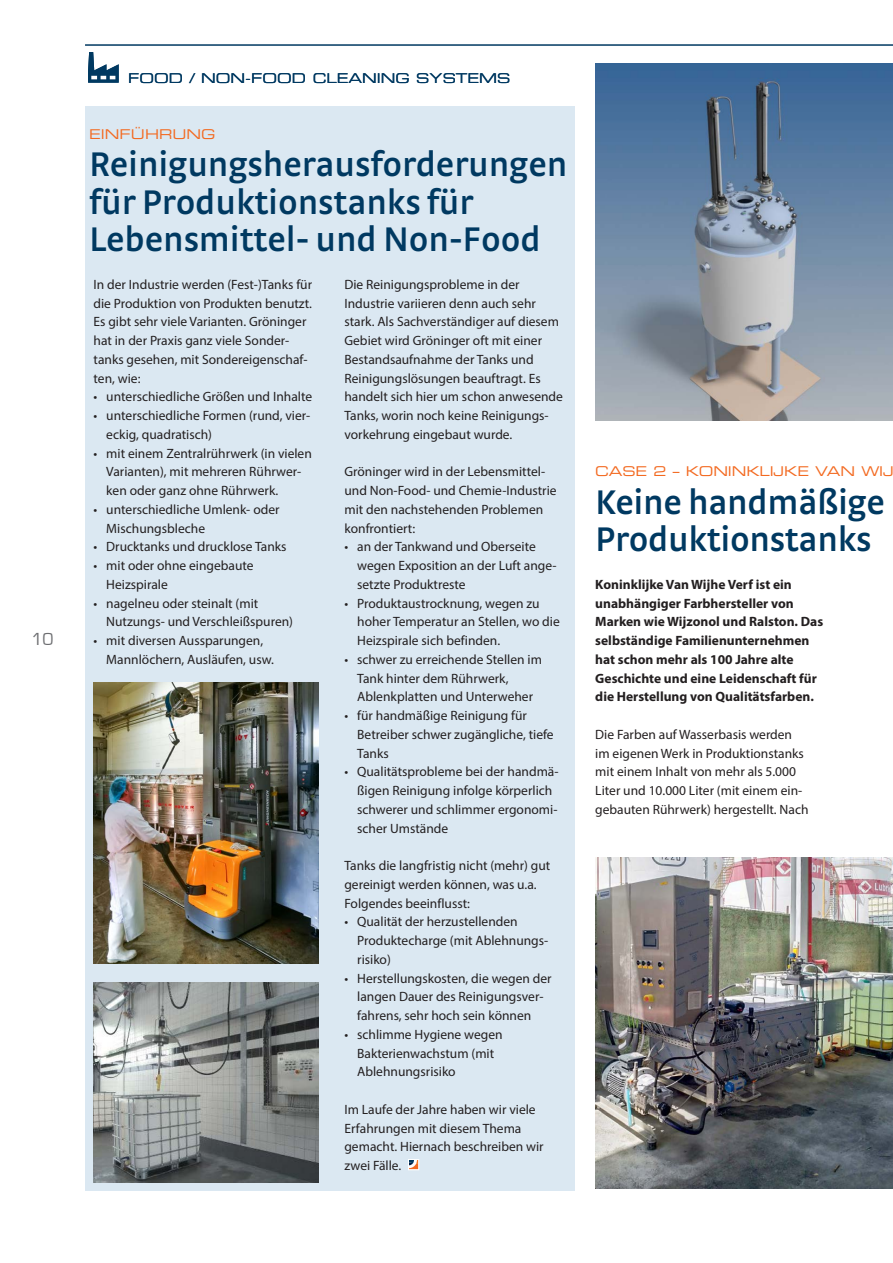
<style>
.page{position:relative;width:893px;height:1263px;background:#fff}
.page>*{position:absolute;margin:0;border:0;box-sizing:border-box;transform-origin:0 0}
.nieuw_-_kop_blauw{font:600 36px/37.5px "Strada OT";letter-spacing:-.005em;color:#003961}
.t1{font:18px "Eurostile";color:#6c6d70}
.brood_opsomming{font:13.5px/18.8px "Myriad Pro";color:#231f20}
.brood{font:13.5px/18.8px "Myriad Pro";color:#231f20}
.intro{font:700 13.5px/18.8px "Myriad Pro";color:#231f20}
.nieuw_-_kop_kapitale{font:13.5px "Eurostile LT Std Ex 2";letter-spacing:-.01em;color:#f36a21}
.nieuw_-_kop_kapitale-2{font:13.5px "Eurostile LT Std Ex 2";color:#003961}
</style>
<div class="page">
<div style="left:85px;top:106px;width:489px;height:1085px;background:#dbe8f2"></div>
<hr style="left:85px;top:44px;width:808px;height:2px;background:#003961">
<img style="left:94px;top:983px;width:225px;height:199px">
<img style="left:595px;top:64px;width:298px;height:356px">
<img style="left:595px;top:857px;width:298px;height:332px">
<svg style="left:88px;top:52px;width:31px;height:31px"></svg>
<svg style="left:408px;top:1159px;width:12px;height:11px"></svg>
<img style="left:94px;top:683px;width:225px;height:281px">
<h2 class="t1" style="left:31px;top:629px;width:24px">10</h2>
<p class="nieuw_-_kop_kapitale-2" style="left:128px;top:68px;width:384px">FOOD / NON-FOOD CLEANING SYSTEMS</p>
<p class="nieuw_-_kop_kapitale" style="left:89px;top:125px;width:128px">EINFÜHRUNG</p>
<p class="nieuw_-_kop_blauw" style="left:89px;top:146px;width:480px">Reinigungsherausforderungen für Produktionstanks für<br>Lebensmittel- und Non-Food</p>
<p class="brood" style="left:94px;top:275px;width:220px">In der Industrie werden (Fest-)Tanks für die Produktion von Produkten benutzt.<br>Es gibt sehr viele Varianten. Gröninger hat in der Praxis ganz viele Sonder&shy;tanks gesehen, mit Sondereigenschaf&shy;ten, wie:</p>
<p class="brood_opsomming" style="left:94px;top:387px;width:220px">• unterschiedliche Größen und Inhalte</p>
<p class="brood_opsomming" style="left:106px;top:406px;width:206px;text-indent:-13px">• unterschiedliche Formen (rund, vier&shy;eckig, quadratisch)</p>
<p class="brood_opsomming" style="left:106px;top:443px;width:207px;text-indent:-13px">• mit einem Zentralrührwerk (in vielen<br>Varianten), mit mehreren Rührwer&shy;ken oder ganz ohne Rührwerk.</p>
<p class="brood_opsomming" style="left:106px;top:500px;width:175px;text-indent:-13px">• unterschiedliche Umlenk- oder<br>Mischungsbleche</p>
<p class="brood_opsomming" style="left:94px;top:537px;width:195px">• Drucktanks und drucklose Tanks</p>
<p class="brood_opsomming" style="left:106px;top:556px;width:149px;text-indent:-13px">• mit oder ohne eingebaute<br>Heizspirale</p>
<p class="brood_opsomming" style="left:106px;top:593px;width:188px;text-indent:-13px">• nagelneu oder steinalt (mit<br>Nutzungs- und Verschleißspuren)</p>
<p class="brood_opsomming" style="left:106px;top:631px;width:169px;text-indent:-13px">• mit diversen Aussparungen,<br>Mannlöchern, Ausläufen, usw.</p>
<p class="brood" style="left:344px;top:275px;width:220px">Die Reinigungsprobleme in der Industrie variieren denn auch sehr stark. Als Sachverständiger auf diesem Gebiet wird Gröninger oft mit einer Bestandsaufnahme der Tanks und Reinigungslösungen beauftragt. Es handelt sich hier um schon anwesende Tanks, worin noch keine Reinigungs&shy;vorkehrung eingebaut wurde.</p>
<p class="brood" style="left:344px;top:462px;width:214px">Gröninger wird in der Lebensmittel&shy;und Non-Food- und Chemie-Industrie mit den nachstehenden Problemen konfrontiert:</p>
<p class="brood_opsomming" style="left:357px;top:537px;width:201px;text-indent:-13px">• an der Tankwand und Oberseite wegen Exposition an der Luft ange&shy;setzte Produktreste</p>
<p class="brood_opsomming" style="left:357px;top:593px;width:204px;text-indent:-13px">• Produktaustrocknung, wegen zu hoher Temperatur an Stellen, wo die<br>Heizspirale sich befinden.</p>
<p class="brood_opsomming" style="left:357px;top:650px;width:186px;text-indent:-13px">• schwer zu erreichende Stellen im<br>Tank hinter dem Rührwerk,<br>Ablenkplatten und Unterweher</p>
<p class="brood_opsomming" style="left:357px;top:706px;width:198px;text-indent:-13px">• für handmäßige Reinigung für<br>Betreiber schwer zugängliche, tiefe<br>Tanks</p>
<p class="brood_opsomming" style="left:357px;top:762px;width:203px;text-indent:-13px">• Qualitätsprobleme bei der handmä&shy;ßigen Reinigung infolge körperlich schwerer und schlimmer ergonomi&shy;scher Umstände</p>
<p class="brood" style="left:344px;top:856px;width:207px">Tanks die langfristig nicht (mehr) gut gereinigt werden können, was u.a.<br>Folgendes beeinflusst:</p>
<p class="brood_opsomming" style="left:357px;top:912px;width:192px;text-indent:-13px">• Qualität der herzustellenden<br>Produktecharge (mit Ablehnungs&shy;risiko)</p>
<p class="brood_opsomming" style="left:344px;top:968px;width:209px;text-align:center">• Herstellungskosten, die wegen der langen Dauer des Reinigungsver&shy;fahrens, sehr hoch sein können</p>
<p class="brood_opsomming" style="left:357px;top:1025px;width:147px;text-indent:-13px">• schlimme Hygiene wegen<br>Bakterienwachstum (mit<br>Ablehnungsrisiko</p>
<p class="brood" style="left:344px;top:1100px;width:201px">Im Laufe der Jahre haben wir viele<br>Erfahrungen mit diesem Thema gemacht. Hiernach beschreiben wir zwei Fälle.</p>
<p class="nieuw_-_kop_kapitale" style="left:595px;top:462px;width:300px">CASE 2 – KONINKLIJKE VAN WIJ</p>
<p class="nieuw_-_kop_blauw" style="left:595px;top:483px;width:291px">Keine handmäßige<br>Produktionstanks</p>
<p class="intro" style="left:595px;top:574px;width:229px">Koninklijke Van Wijhe Verf ist ein unabhängiger Farbhersteller von Marken wie Wijzonol und Ralston. Das selbständige Familienunternehmen hat schon mehr als 100 Jahre alte Geschichte und eine Leidenschaft für die Herstellung von Qualitätsfarben.</p>
<p class="brood" style="left:595px;top:725px;width:215px">Die Farben auf Wasserbasis werden im eigenen Werk in Produktionstanks mit einem Inhalt von mehr als 5.000<br>Liter und 10.000 Liter (mit einem ein&shy;gebauten Rührwerk) hergestellt. Nach</p>
</div>
